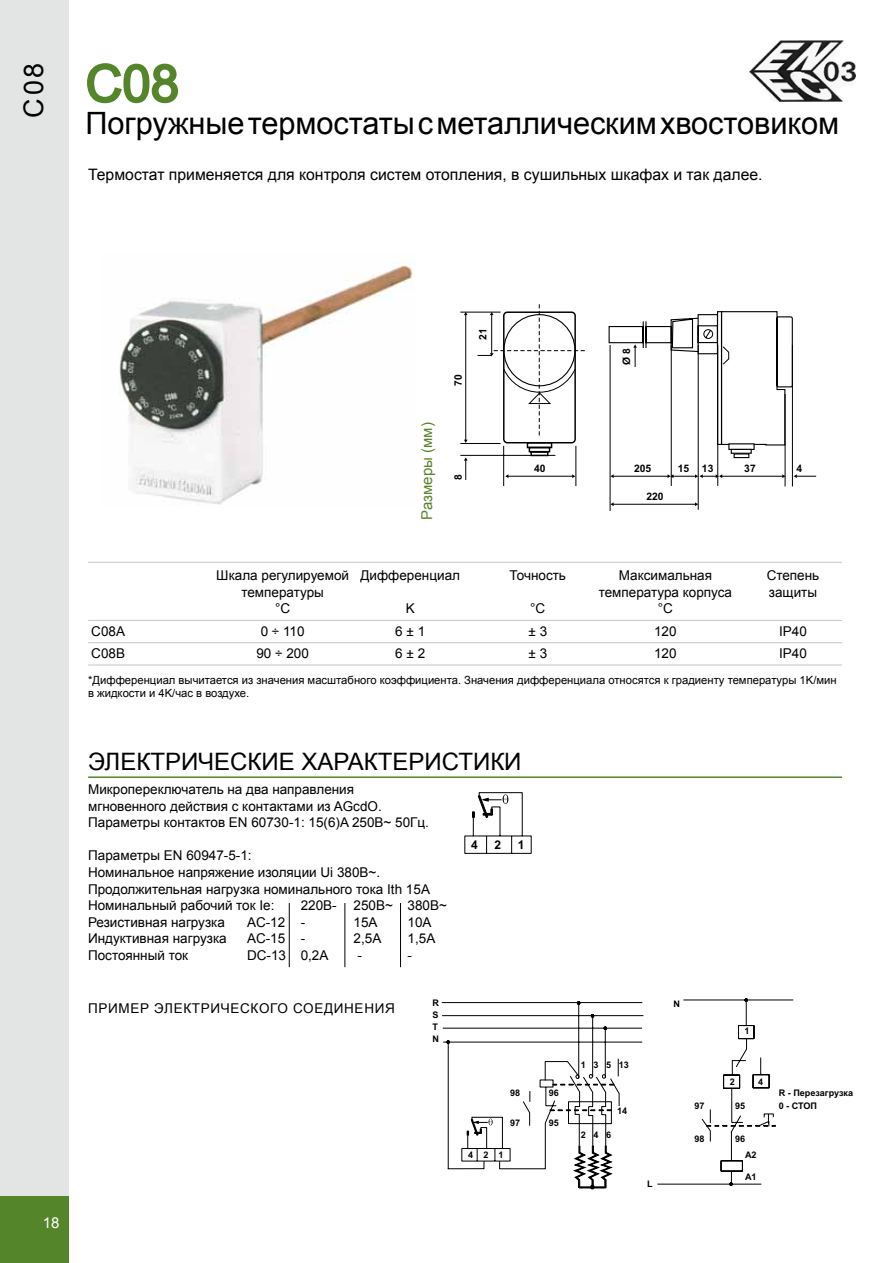
<style>
.page{position:relative;width:893px;height:1263px;background:#fff}
.page>*{position:absolute;margin:0;border:0;box-sizing:border-box;transform-origin:0 0}
.t1{font:51px "Arial";color:#55852b}
.t2{font:30.75px "Arial";letter-spacing:-.005em;color:#000}
.t3{font:27px "Arial";color:#000}
.t4{font:24px "Arial";color:#000}
.t5{font:15.75px "Arial";color:#000}
.t6{font:15px "Arial";color:#55852b}
.t7{font:15px "Arial";color:#fff}
.t8{font:13.5px/16.5px "Arial";color:#000}
.t9{font:13.5px "Arial";letter-spacing:.05em;color:#000}
.t10{font:700 12px "Arial";color:#000}
.t11{font:11.25px/13.5px "Arial";color:#000}
.t12{font:700 10.35px "Arial";color:#000}
.t13{font:700 9px/12.1px "Arial";color:#000;text-align:justify}
</style>
<div class="page">
<div style="left:0;top:0;width:68px;height:1263px;background:#e3e4e4"></div>
<div style="left:0;top:1196px;width:68px;height:67px;background:#55852b"></div>
<svg style="left:87px;top:63px;width:91px;height:41px"></svg>
<hr style="left:88px;top:642px;width:754px;height:1px;background:#c6c7c8">
<hr style="left:88px;top:665px;width:754px;height:1px;background:#c6c7c8">
<hr style="left:88px;top:620px;width:754px;height:1px;background:#c6c7c8">
<hr style="left:88px;top:562px;width:754px;height:1px;background:#c6c7c8">
<hr style="left:88px;top:776px;width:754px;height:2px;background:#55852b">
<hr style="left:442px;top:1015px;width:201px;height:1px;background:#000">
<hr style="left:443px;top:1028px;width:199px;height:1px;background:#000">
<hr style="left:578px;top:1003px;width:1px;height:75px;background:#000">
<hr style="left:592px;top:1016px;width:1px;height:61px;background:#000">
<hr style="left:605px;top:1029px;width:1px;height:49px;background:#000">
<hr style="left:443px;top:1042px;width:199px;height:1px;background:#000">
<hr style="left:442px;top:1002px;width:200px;height:1px;background:#000">
<svg style="left:657px;top:998px;width:137px;height:188px"></svg>
<svg style="left:446px;top:1040px;width:174px;height:149px"></svg>
<svg style="left:464px;top:792px;width:68px;height:62px"></svg>
<img style="left:750px;top:40px;width:106px;height:62px">
<img style="left:119px;top:264px;width:294px;height:241px">
<hr style="left:289px;top:903px;width:1px;height:64px;background:#000">
<hr style="left:345px;top:903px;width:1px;height:64px;background:#000">
<hr style="left:400px;top:903px;width:1px;height:64px;background:#000">
<svg style="left:733px;top:457px;width:16px;height:1px"></svg>
<hr style="left:460px;top:312px;width:41px;height:1px;background:#000">
<hr style="left:460px;top:443px;width:41px;height:1px;background:#000">
<hr style="left:460px;top:455px;width:95px;height:1px;background:#000">
<hr style="left:503px;top:446px;width:1px;height:40px;background:#000">
<hr style="left:576px;top:446px;width:1px;height:40px;background:#000">
<hr style="left:610px;top:345px;width:1px;height:166px;background:#000">
<hr style="left:671px;top:345px;width:1px;height:141px;background:#000">
<hr style="left:698px;top:345px;width:1px;height:165px;background:#000">
<hr style="left:717px;top:345px;width:1px;height:141px;background:#000">
<hr style="left:785px;top:394px;width:1px;height:92px;background:#000">
<hr style="left:792px;top:345px;width:1px;height:141px;background:#000">
<hr style="left:465px;top:315px;width:1px;height:125px;background:#000">
<hr style="left:508px;top:476px;width:65px;height:1px;background:#000">
<hr style="left:613px;top:476px;width:55px;height:1px;background:#000">
<svg style="left:610px;top:474px;width:4px;height:4px"></svg>
<hr style="left:613px;top:504px;width:82px;height:1px;background:#000">
<svg style="left:610px;top:502px;width:4px;height:4px"></svg>
<hr style="left:722px;top:476px;width:61px;height:1px;background:#000">
<svg style="left:667px;top:474px;width:55px;height:4px"></svg>
<svg style="left:464px;top:457px;width:4px;height:23px"></svg>
<svg style="left:478px;top:304px;width:315px;height:153px"></svg>
<svg style="left:794px;top:474px;width:22px;height:4px"></svg>
<h3 class="t3" style="left:16px;top:118px;width:56px;rotate:-90deg">C08</h3>
<h1 class="t1" style="left:86px;top:50px;width:95px">C08</h1>
<h2 class="t2" style="left:86px;top:103px;width:755px">Погружные термостаты с металлическим хвостовиком</h2>
<p class="t5" style="left:88px;top:164px;width:676px">Термостат применяется для контроля систем отопления, в сушильных шкафах и так далее.</p>
<p class="t6" style="left:417px;top:519px;width:99px;rotate:-90deg">Размеры (мм)</p>
<p class="t12" style="left:451px;top:386px;width:13px;rotate:-90deg">70</p>
<p class="t12" style="left:476px;top:340px;width:13px;rotate:-90deg">21</p>
<p class="t12" style="left:451px;top:480px;width:7px;rotate:-90deg">8</p>
<p class="t12" style="left:619px;top:365px;width:18px;rotate:-90deg">Ø 8</p>
<p class="t12" style="left:534px;top:462px;width:13px">40</p>
<p class="t12" style="left:634px;top:462px;width:19px">205</p>
<p class="t12" style="left:646px;top:490px;width:19px">220</p>
<p class="t12" style="left:678px;top:462px;width:37px">15 13</p>
<p class="t12" style="left:744px;top:462px;width:13px">37</p>
<p class="t12" style="left:796px;top:462px;width:7px">4</p>
<p class="t8" style="left:216px;top:567px;width:245px">Шкала регулируемой Дифференциал</p>
<p class="t8" style="left:510px;top:567px;width:58px">Точность</p>
<p class="t8" style="left:619px;top:567px;width:95px">Максимальная</p>
<p class="t8" style="left:767px;top:567px;width:54px">Степень</p>
<p class="t8" style="left:241px;top:584px;width:84px">температуры</p>
<p class="t8" style="left:599px;top:584px;width:135px">температура корпуса</p>
<p class="t8" style="left:769px;top:584px;width:50px">защиты</p>
<p class="t8" style="left:275px;top:600px;width:17px">°C</p>
<p class="t8" style="left:406px;top:600px;width:11px">K</p>
<p class="t8" style="left:530px;top:600px;width:17px">°C</p>
<p class="t8" style="left:658px;top:600px;width:17px">°C</p>
<p class="t8" style="left:91px;top:623px;width:35px">C08A</p>
<p class="t8" style="left:261px;top:623px;width:45px">0 ÷ 110</p>
<p class="t8" style="left:395px;top:623px;width:31px">6 ± 1</p>
<p class="t8" style="left:528px;top:623px;width:20px">± 3</p>
<p class="t8" style="left:654px;top:623px;width:24px">120</p>
<p class="t8" style="left:779px;top:623px;width:29px">IP40</p>
<p class="t8" style="left:91px;top:645px;width:35px">C08B</p>
<p class="t8" style="left:256px;top:645px;width:54px">90 ÷ 200</p>
<p class="t8" style="left:395px;top:645px;width:31px">6 ± 2</p>
<p class="t8" style="left:528px;top:645px;width:20px">± 3</p>
<p class="t8" style="left:654px;top:645px;width:24px">120</p>
<p class="t8" style="left:779px;top:645px;width:29px">IP40</p>
<p class="t11" style="left:88px;top:673px;width:750px">*Дифференциал вычитается из значения масштабного коэффициента. Значения дифференциала относятся к градиенту температуры 1K/мин в жидкости и 4K/час в воздухе.</p>
<h3 class="t4" style="left:88px;top:746px;width:401px">ЭЛЕКТРИЧ ЕСКИ Е ХАРАКТЕРИСТИКИ</h3>
<p class="t8" style="left:88px;top:782px;width:342px">Микропереключатель на два направления мгновенного действия с контактами из AGcdO.<br>Параметры контактов EN 60730-1: 15(6)A 250В~ 50Гц.</p>
<p class="t8" style="left:88px;top:847px;width:165px">Параметры EN 60947-5-1:</p>
<p class="t10" style="left:471px;top:837px;width:8px">4</p>
<p class="t10" style="left:494px;top:837px;width:8px">2</p>
<p class="t10" style="left:518px;top:837px;width:8px">1</p>
<p class="t8" style="left:88px;top:864px;width:343px">Номинальное напряжение изоляции Ui 380В~.<br>Продолжительная нагрузка номинального тока Ith 15A<br>Номинальный рабочий ток Ie:</p>
<p class="t8" style="left:301px;top:897px;width:38px">220В-</p>
<p class="t8" style="left:354px;top:897px;width:95px">250В~ 380В~</p>
<p class="t7" style="left:43px;top:1213px;width:18px">18</p>
<p class="t8" style="left:88px;top:914px;width:138px">Резистивная нагрузка</p>
<p class="t8" style="left:247px;top:914px;width:60px">AC-12 -</p>
<p class="t8" style="left:354px;top:914px;width:26px">15A</p>
<p class="t8" style="left:408px;top:914px;width:26px">10A</p>
<p class="t8" style="left:88px;top:930px;width:140px">И ндуктивная нагрузка</p>
<p class="t8" style="left:247px;top:930px;width:60px">AC-15 -</p>
<p class="t8" style="left:354px;top:930px;width:29px">2,5A</p>
<p class="t8" style="left:408px;top:930px;width:29px">1,5A</p>
<p class="t8" style="left:88px;top:947px;width:102px">Постоянный ток</p>
<p class="t8" style="left:247px;top:947px;width:83px">DC-13 0,2A</p>
<p class="t8" style="left:357px;top:947px;width:6px">-</p>
<p class="t8" style="left:408px;top:947px;width:6px">-</p>
<p class="t9" style="left:88px;top:999px;width:308px">ПРИМЕР ЭЛЕКТРИЧ ЕСКОГО СОЕДИ НЕНИЯ</p>
<p class="t13" style="left:432px;top:997px;width:8px">R S T N</p>
<p class="t13" style="left:510px;top:1087px;width:12px">98</p>
<p class="t13" style="left:549px;top:1087px;width:12px">96</p>
<p class="t13" style="left:510px;top:1117px;width:12px">97</p>
<p class="t13" style="left:549px;top:1117px;width:12px">95</p>
<p class="t13" style="left:581px;top:1059px;width:49px">1 3 5 13</p>
<p class="t13" style="left:617px;top:1105px;width:12px">14</p>
<p class="t13" style="left:581px;top:1129px;width:32px">2 4 6</p>
<p class="t13" style="left:673px;top:998px;width:8px">N</p>
<p class="t13" style="left:744px;top:1025px;width:7px">1</p>
<p class="t13" style="left:730px;top:1076px;width:7px">2</p>
<p class="t13" style="left:758px;top:1076px;width:7px">4</p>
<p class="t13" style="left:694px;top:1100px;width:12px">97</p>
<p class="t13" style="left:735px;top:1100px;width:12px">95</p>
<p class="t13" style="left:694px;top:1133px;width:12px">98</p>
<p class="t13" style="left:735px;top:1133px;width:12px">96</p>
<p class="t13" style="left:468px;top:1149px;width:37px">4 2 1</p>
<p class="t13" style="left:745px;top:1149px;width:13px">A2</p>
<p class="t13" style="left:745px;top:1170px;width:13px">A1</p>
<p class="t13" style="left:647px;top:1178px;width:7px">L</p>
<p class="t13" style="left:779px;top:1087px;width:76px">R - Перезагрузка<br>0 - СТОП</p>
</div>
